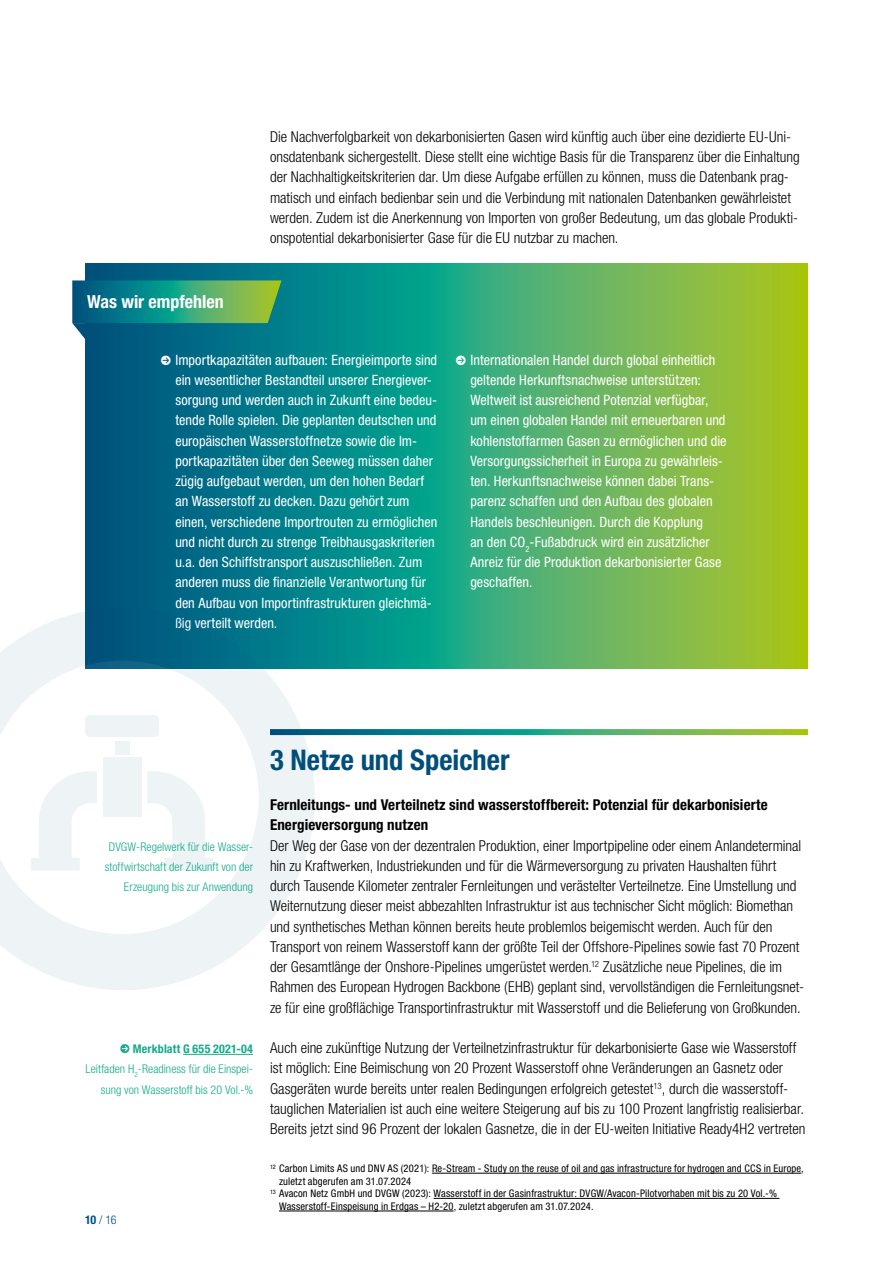
<style>
.page{position:relative;width:893px;height:1263px;background:#fff}
.page>*{position:absolute;margin:0;border:0;box-sizing:border-box;transform-origin:0 0}
.t1{font:700 condensed 28.5px "Helvetica Neue LT Pro";color:#004f7a}
.t2{font:700 condensed 18px "Helvetica Neue LT Pro";color:#fff}
.t3{font:300 condensed 15px/20.2px "Helvetica Neue LT Pro";color:#000}
.t4{font:700 condensed 15px/20.2px "Helvetica Neue LT Pro";letter-spacing:.005em;color:#000}
.t5{font:condensed 14.25px/20.2px "Helvetica Neue LT Pro";color:#fff}
.t6{font:300 condensed 12px/20.2px "Helvetica Neue LT Pro";color:#14ab89;text-align:right}
.t7{font:300 condensed 12px "Helvetica Neue LT Pro";color:#004f7a}
.t8{font:condensed 10.5px "Helvetica Neue LT Pro";letter-spacing:.015em;color:#000}
.s1{font-weight:700}
</style>
<div class="page">
<svg style="left:85px;top:263px;width:723px;height:405px;background:#3d9d6d"></svg>
<svg style="left:72px;top:280px;width:209px;height:59px;background:#268a79"></svg>
<svg style="left:0;top:607px;width:315px;height:383px;fill:#eef3f6"></svg>
<svg style="left:0;top:661px;width:259px;height:273px"></svg>
<svg style="left:31px;top:771px;width:66px;height:99px"></svg>
<svg style="left:147px;top:771px;width:66px;height:99px"></svg>
<div style="left:103px;top:758px;width:38px;height:59px;background:#eef3f6"></div>
<div style="left:115px;top:741px;width:14px;height:14px;background:#eef3f6"></div>
<div style="left:85px;top:715px;width:74px;height:22px;background:#eef3f6;border-radius:5px"></div>
<svg style="left:270px;top:729px;width:538px;height:6px;background:#3a9a71"></svg>
<hr style="left:183px;top:1054px;width:70px;height:1px;background:#14ab89">
<hr style="left:432px;top:1173px;width:369px;height:1px;background:#000">
<hr style="left:434px;top:1198px;width:345px;height:1px;background:#000">
<hr style="left:279px;top:1211px;width:175px;height:1px;background:#000">
<p class="t2" style="left:87px;top:291px;width:138px">Was wir empfehlen</p>
<p class="t3" style="left:270px;top:126px;width:531px">Die Nachverfolgbarkeit von dekarbonisierten Gasen wird künftig auch über eine dezidierte EU-Uni&shy;onsdatenbank sichergestellt. Diese stellt eine wichtige Basis für die Transparenz über die Einhaltung der Nachhaltigkeitskriterien dar. Um diese Aufgabe erfüllen zu können, muss die Datenbank prag&shy;matisch und einfach bedienbar sein und die Verbindung mit nationalen Datenbanken gewährleistet werden. Zudem ist die Anerkennung von Importen von großer Bedeutung, um das globale Produkti&shy;onspotential dekarbonisierter Gase für die EU nutzbar zu machen.</p>
<p class="t5" style="left:175px;top:349px;width:264px;text-indent:-15px">● Importkapazitäten aufbauen: Energieimporte sind ein wesentlicher Bestandteil unserer Energiever&shy;sorgung und werden auch in Zukunft eine bedeu&shy;tende Rolle spielen. Die geplanten deutschen und europäischen Wasserstoffnetze sowie die Im&shy;portkapazitäten über den Seeweg müssen daher zügig aufgebaut werden, um den hohen Bedarf an Wasserstoff zu decken. Dazu gehört zum einen, verschiedene Importrouten zu ermöglichen und nicht durch zu strenge Treibhausgaskriterien u.a. den Schiffstransport auszuschließen. Zum anderen muss die finanzielle Verantwortung für den Aufbau von Importinfrastrukturen gleichmä&shy;ßig verteilt werden.</p>
<p class="t5" style="left:470px;top:349px;width:258px;text-indent:-15px">● Internationalen Handel durch global einheitlich geltende Herkunftsnachweise unterstützen:<br>Weltweit ist ausreichend Potenzial verfügbar, um einen globalen Handel mit erneuerbaren und kohlenstoffarmen Gasen zu ermöglichen und die Versorgungssicherheit in Europa zu gewährleis&shy;ten. Herkunftsnachweise können dabei Trans&shy;parenz schaffen und den Aufbau des globalen Handels beschleunigen. Durch die Kopplung<br>an den CO<sub>2</sub>-Fußabdruck wird ein zusätzlicher Anreiz für die Produktion dekarbonisierter Gase geschaffen.</p>
<p class="t6" style="left:105px;top:836px;width:150px">DVGW-Regelwerk für die Wasser&shy;stoffwirtschaft der Zukunft von der<br>Erzeugung bis zur Anwendung</p>
<p class="t6" style="left:85px;top:1039px;width:169px">● <span class="s1">Merkblatt G 655 2021-04<br></span>Leitfaden H<sub>2</sub>-Readiness für die Einspei&shy;sung von Wasserstoff bis 20 Vol.-%</p>
<p class="t7" style="left:85px;top:1212px;width:33px"><span class="s1">10</span> / 16</p>
<h1 class="t1" style="left:270px;top:742px;width:241px">3 Netze und Speicher</h1>
<p class="t4" style="left:270px;top:795px;width:499px">Fernleitungs- und Verteilnetz sind wasserstoffbereit: Potenzial für dekarbonisierte<br>Energieversorgung nutzen</p>
<p class="t3" style="left:270px;top:835px;width:536px">Der Weg der Gase von der dezentralen Produktion, einer Importpipeline oder einem Anlandeterminal hin zu Kraftwerken, Industriekunden und für die Wärmeversorgung zu privaten Haushalten führt durch Tausende Kilometer zentraler Fernleitungen und verästelter Verteilnetze. Eine Umstellung und Weiternutzung dieser meist abbezahlten Infrastruktur ist aus technischer Sicht möglich: Biomethan und synthetisches Methan können bereits heute problemlos beigemischt werden. Auch für den Transport von reinem Wasserstoff kann der größte Teil der Offshore-Pipelines sowie fast 70 Prozent der Gesamtlänge der Onshore-Pipelines umgerüstet werden.<sup>12</sup> Zusätzliche neue Pipelines, die im Rahmen des European Hydrogen Backbone (EHB) geplant sind, vervollständigen die Fernleitungsnet&shy;ze für eine großflächige Transportinfrastruktur mit Wasserstoff und die Belieferung von Großkunden.</p>
<p class="t3" style="left:270px;top:1038px;width:537px">Auch eine zukünftige Nutzung der Verteilnetzinfrastruktur für dekarbonisierte Gase wie Wasserstoff ist möglich: Eine Beimischung von 20 Prozent Wasserstoff ohne Veränderungen an Gasnetz oder Gasgeräten wurde bereits unter realen Bedingungen erfolgreich getestet<sup>13</sup>, durch die wasserstoff&shy;tauglichen Materialien ist auch eine weitere Steigerung auf bis zu 100 Prozent langfristig realisierbar.<br>Bereits jetzt sind 96 Prozent der lokalen Gasnetze, die in der EU-weiten Initiative Ready4H2 vertreten</p>
<p class="t8" style="left:270px;top:1162px;width:535px"><sup>12</sup> Carbon Limits AS und DNV AS (2021): Re-Stream - Study on the reuse of oil and gas infrastructure for hydrogen and CCS in Europe,</p>
<p class="t8" style="left:279px;top:1175px;width:134px">zuletzt abgerufen am 31.07.2024</p>
<p class="t8" style="left:270px;top:1187px;width:508px"><sup>13</sup> Avacon Netz GmbH und DVGW (2023): Wasserstoff in der Gasinfrastruktur: DVGW/Avacon-Pilotvorhaben mit bis zu 20 Vol.-%</p>
<p class="t8" style="left:279px;top:1200px;width:316px">Wasserstoff-Einspeisung in Erdgas – H2-20, zuletzt abgerufen am 31.07.2024.</p>
</div>
